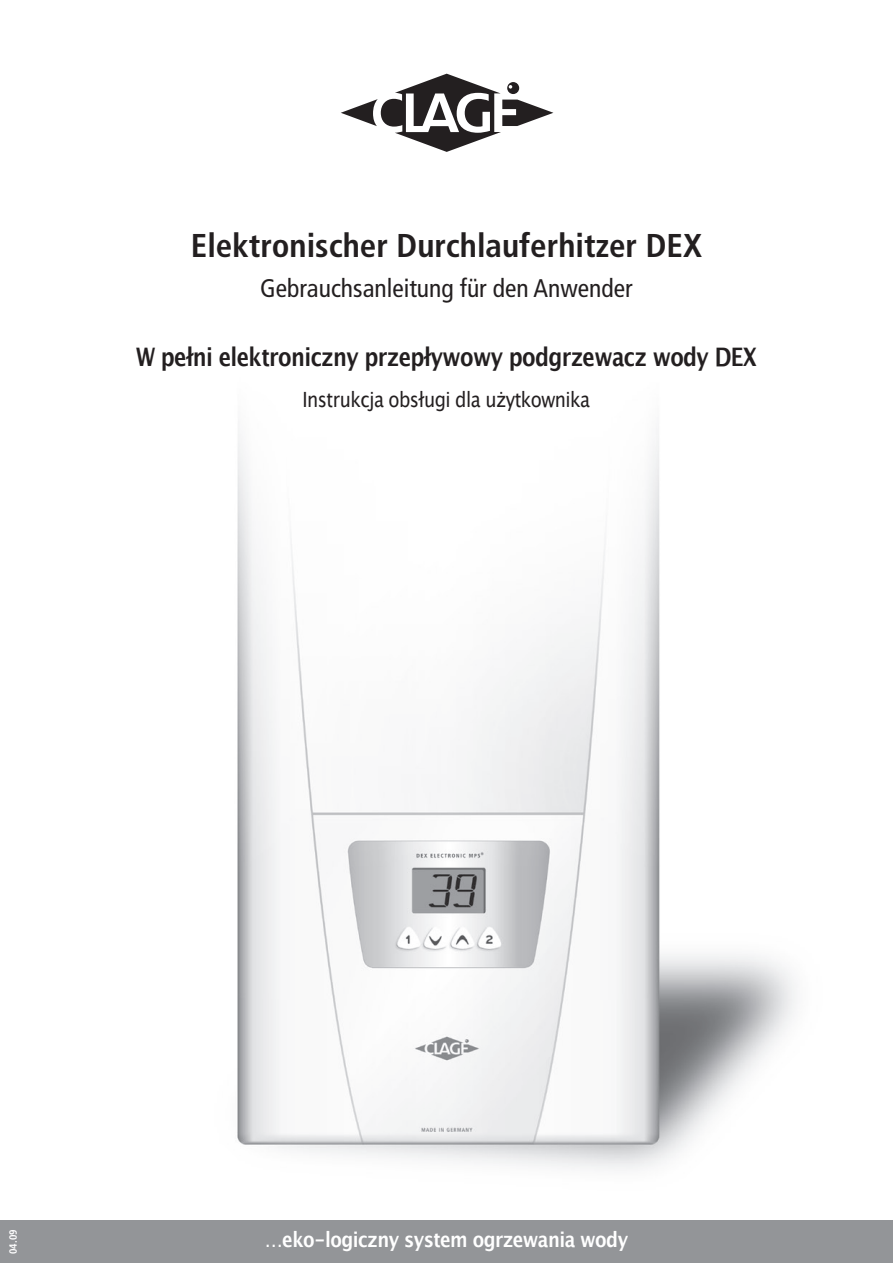
<style>
.page{position:relative;width:893px;height:1263px;background:#fff}
.page>*{position:absolute;margin:0;border:0;box-sizing:border-box;transform-origin:0 0}
.t1{font:700 condensed 33px "Frutiger LT Std";color:#231f20}
.t2{font:700 25.5px "Lucida Grande";letter-spacing:-.03em;color:#231f20;scale:.83 1}
.t3{font:condensed 25.5px "Frutiger LT Std";color:#231f20}
.t4{font:700 21px "Lucida Grande";letter-spacing:-.03em;color:#fff;scale:.86 1}
.t5{font:21px "Lucida Grande";letter-spacing:-.03em;color:#231f20;scale:.86 1}
.t6{font:700 condensed 10.5px "Frutiger LT Std";color:#fff}
</style>
<div class="page">
<img style="left:237px;top:428px;width:559px;height:742px">
<div style="left:0;top:1220px;width:893px;height:43px;background:#939598"></div>
<svg style="left:341px;top:74px;width:212px;height:78px"></svg>
<p class="t1" style="left:191px;top:225px;width:513px">Elektronischer Durchlauferhitzer DEX</p>
<p class="t3" style="left:260px;top:273px;width:374px">Gebrauchsanleitung für den Anwender</p>
<p class="t2" style="left:136px;top:342px;width:750px">W pełni elektroniczny przepływowy podgrzewacz wody DEX</p>
<p class="t5" style="left:303px;top:387px;width:336px">Instrukcja obsługi dla użytkownika</p>
<p class="t6" style="left:7px;top:1254px;width:26px;rotate:-90deg">04.09</p>
<p class="t4" style="left:265px;top:1228px;width:424px">…eko-logiczny system ogrzewania wody</p>
</div>
